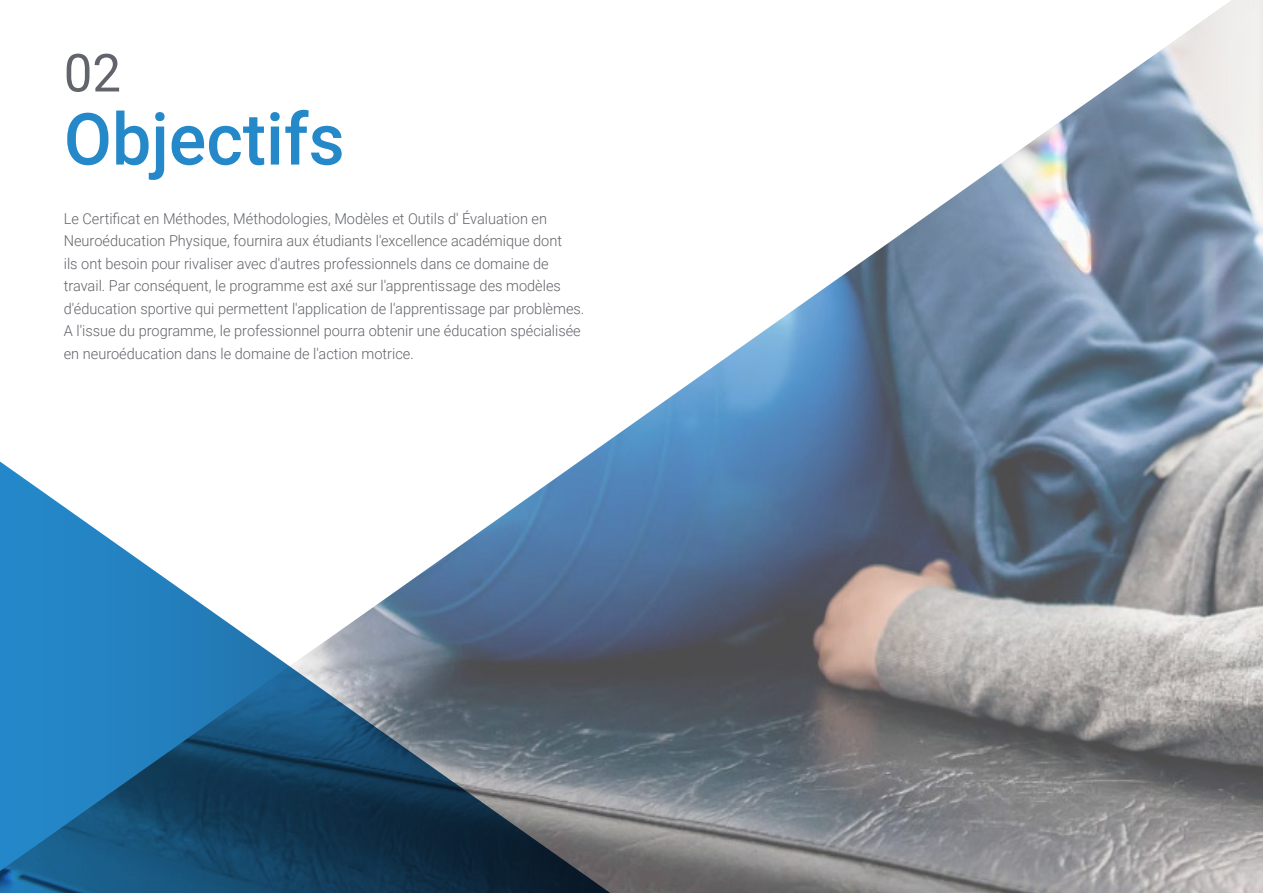
<style>
.page{position:relative;width:1263px;height:893px;background:#fff}
.page>*{position:absolute;margin:0;border:0;box-sizing:border-box;transform-origin:0 0}
.t1{font:500 72px "Roboto";color:#2488c9}
.t2{font:52.5px "Roboto";color:#61646a}
.t3{font:300 15px/22.5px "Roboto";color:#61646a}
</style>
<div class="page">
<img style="left:601px;top:0;width:662px;height:893px">
<svg style="left:0;top:446px;width:640px;height:447px"></svg>
<h2 class="t2" style="left:64px;top:36px;width:59px">02</h2>
<h1 class="t1" style="left:64px;top:89px;width:282px">Objectifs</h1>
<p class="t3" style="left:64px;top:207px;width:522px">Le Certificat en Méthodes, Méthodologies, Modèles et Outils d' Évaluation en Neuroéducation Physique, fournira aux étudiants l'excellence académique dont<br>ils ont besoin pour rivaliser avec d'autres professionnels dans ce domaine de travail. Par conséquent, le programme est axé sur l'apprentissage des modèles d'éducation sportive qui permettent l'application de l'apprentissage par problèmes.<br>A l'issue du programme, le professionnel pourra obtenir une éducation spécialisée en neuroéducation dans le domaine de l'action motrice.</p>
</div>
